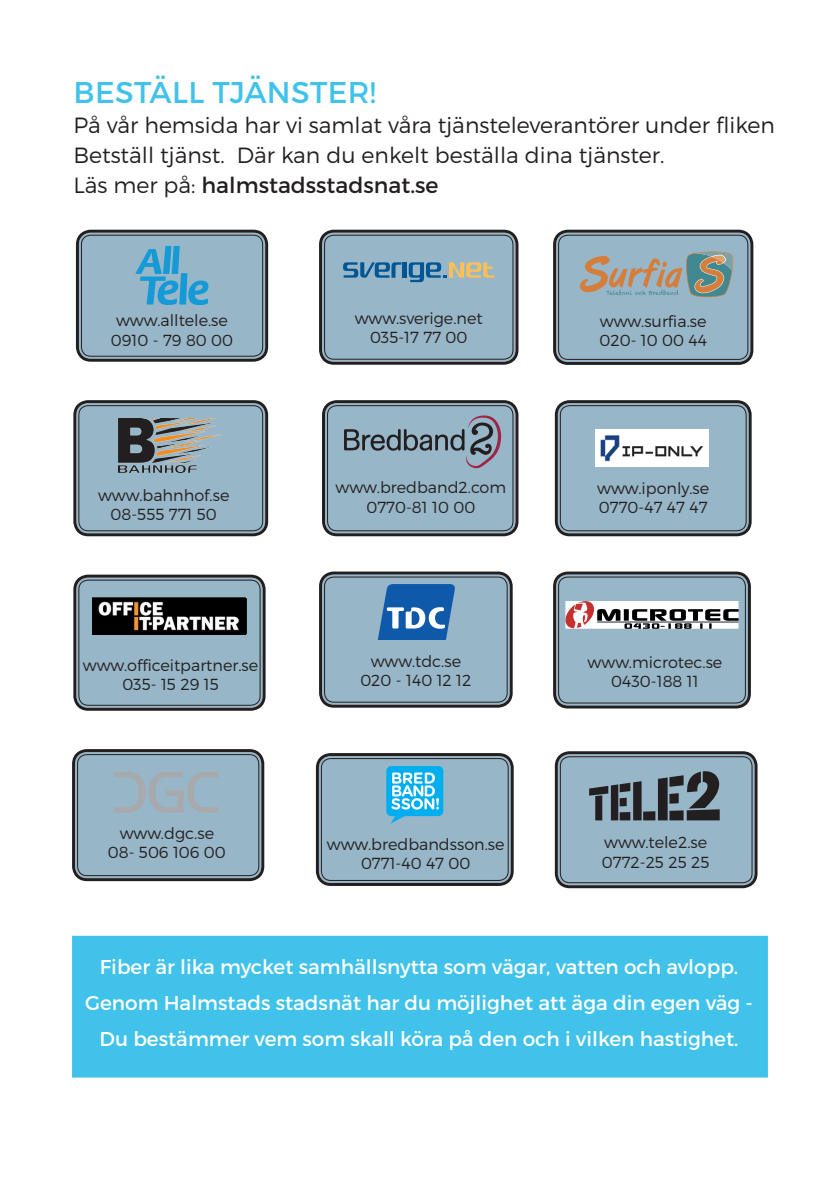
<style>
.page{position:relative;width:840px;height:1191px;background:#fff}
.page>*{position:absolute;margin:0;border:0;box-sizing:border-box;transform-origin:0 0}
.t1{font:30px "Montserrat";letter-spacing:.01em;color:#40c2ea}
.t2{font:300 22px/30px "Montserrat";color:#231f20}
.t3{font:20px/36px "Montserrat";color:#fff;text-align:center}
.t4{font:300 16px/19.2px "Montserrat";color:#231f20;text-align:center}
.s1{font-weight:400}
</style>
<div class="page">
<div style="left:72px;top:935px;width:695px;height:142px;background:#40c2ea"></div>
<div style="left:76px;top:403px;width:189px;height:130px;background:#97b6c7;border-radius:12px"></div>
<div style="left:73px;top:400px;width:195px;height:136px;border:3px solid #231f20;border-radius:13px"></div>
<div style="left:78px;top:405px;width:185px;height:126px;border:1px solid #231f20;border-radius:9px"></div>
<img style="left:118px;top:419px;width:104px;height:53px">
<div style="left:75px;top:752px;width:186px;height:126px;background:#97b6c7;border-radius:12px"></div>
<div style="left:72px;top:749px;width:192px;height:132px;border:3px solid #231f20;border-radius:13px"></div>
<div style="left:77px;top:754px;width:182px;height:122px;border:1px solid #231f20;border-radius:9px"></div>
<svg style="left:114px;top:772px;width:104px;height:40px"></svg>
<div style="left:322px;top:233px;width:193px;height:129px;background:#97b6c7;border-radius:12px"></div>
<div style="left:319px;top:230px;width:199px;height:135px;border:3px solid #231f20;border-radius:13px"></div>
<div style="left:324px;top:235px;width:189px;height:125px;border:1px solid #231f20;border-radius:9px"></div>
<svg style="left:343px;top:262px;width:58px;height:16px"></svg>
<hr style="left:402px;top:262px;width:4px;height:15px;background:#005594">
<svg style="left:408px;top:262px;width:86px;height:20px"></svg>
<div style="left:325px;top:403px;width:190px;height:130px;background:#97b6c7;border-radius:12px"></div>
<div style="left:322px;top:400px;width:196px;height:136px;border:3px solid #231f20;border-radius:13px"></div>
<div style="left:327px;top:405px;width:186px;height:126px;border:1px solid #231f20;border-radius:9px"></div>
<div style="left:555px;top:233px;width:195px;height:129px;background:#97b6c7;border-radius:12px"></div>
<div style="left:552px;top:230px;width:201px;height:135px;border:3px solid #231f20;border-radius:13px"></div>
<div style="left:557px;top:235px;width:191px;height:125px;border:1px solid #231f20;border-radius:9px"></div>
<svg style="left:580px;top:251px;width:152px;height:46px"></svg>
<div style="left:557px;top:403px;width:191px;height:130px;background:#97b6c7;border-radius:12px"></div>
<div style="left:554px;top:400px;width:197px;height:136px;border:3px solid #231f20;border-radius:13px"></div>
<div style="left:559px;top:405px;width:187px;height:126px;border:1px solid #231f20;border-radius:9px"></div>
<img style="left:595px;top:429px;width:112px;height:37px">
<div style="left:322px;top:574px;width:187px;height:130px;background:#97b6c7;border-radius:12px"></div>
<div style="left:319px;top:571px;width:193px;height:136px;border:3px solid #231f20;border-radius:13px"></div>
<div style="left:324px;top:576px;width:183px;height:126px;border:1px solid #231f20;border-radius:9px"></div>
<svg style="left:378px;top:584px;width:76px;height:55px;background:#3f7ab8"></svg>
<div style="left:557px;top:754px;width:197px;height:131px;background:#97b6c7;border-radius:12px"></div>
<div style="left:554px;top:751px;width:203px;height:137px;border:3px solid #231f20;border-radius:13px"></div>
<div style="left:559px;top:756px;width:193px;height:127px;border:1px solid #231f20;border-radius:9px"></div>
<svg style="left:589px;top:781px;width:52px;height:39px"></svg>
<div style="left:642px;top:811px;width:13px;height:9px;background:#231f20"></div>
<svg style="left:658px;top:771px;width:61px;height:49px"></svg>
<div style="left:319px;top:756px;width:191px;height:127px;background:#97b6c7;border-radius:12px"></div>
<div style="left:316px;top:753px;width:197px;height:133px;border:3px solid #231f20;border-radius:13px"></div>
<div style="left:321px;top:758px;width:187px;height:123px;border:1px solid #231f20;border-radius:9px"></div>
<div style="left:76px;top:577px;width:186px;height:131px;background:#97b6c7;border-radius:12px"></div>
<div style="left:73px;top:574px;width:192px;height:137px;border:3px solid #231f20;border-radius:13px"></div>
<div style="left:78px;top:579px;width:182px;height:127px;border:1px solid #231f20;border-radius:9px"></div>
<img style="left:93px;top:597px;width:153px;height:38px">
<div style="left:555px;top:574px;width:192px;height:131px;background:#97b6c7;border-radius:12px"></div>
<div style="left:552px;top:571px;width:198px;height:137px;border:3px solid #231f20;border-radius:13px"></div>
<div style="left:557px;top:576px;width:188px;height:127px;border:1px solid #231f20;border-radius:9px"></div>
<svg style="left:565px;top:601px;width:173px;height:27px;background:#b3a9aa"></svg>
<svg style="left:344px;top:415px;width:157px;height:53px"></svg>
<div style="left:79px;top:233px;width:186px;height:126px;background:#97b6c7;border-radius:12px"></div>
<div style="left:76px;top:230px;width:192px;height:132px;border:3px solid #231f20;border-radius:13px"></div>
<div style="left:81px;top:235px;width:182px;height:122px;border:1px solid #231f20;border-radius:9px"></div>
<svg style="left:135px;top:246px;width:73px;height:59px"></svg>
<svg style="left:386px;top:766px;width:57px;height:57px;background:#52c3ee"></svg>
<h1 class="t1" style="left:73px;top:74px;width:304px">BESTÄLL TJÄNSTER!</h1>
<h2 class="t2" style="left:73px;top:110px;width:702px">På vår hemsida har vi samlat våra tjänsteleverantörer under fliken<br>Betställ tjänst. Där kan du enkelt beställa dina tjänster.<br>Läs mer på: <span class="s1">halmstadsstadsnat.se</span></h2>
<p class="t4" style="left:111px;top:311px;width:124px">www.alltele.se<br>0910 - 79 80 00</p>
<p class="t4" style="left:98px;top:485px;width:133px">www.bahnhof.se<br>08-555 771 50</p>
<p class="t4" style="left:354px;top:308px;width:129px">www.sverige.net<br>035-17 77 00</p>
<p class="t4" style="left:335px;top:478px;width:172px">www.bredband2.com<br>0770-81 10 00</p>
<p class="t4" style="left:599px;top:311px;width:109px;text-align:left">www.surfia.se<br>020- 10 00 44</p>
<p class="t4" style="left:597px;top:478px;width:113px;text-align:left">www.iponly.se<br>0770-47 47 47</p>
<p class="t4" style="left:360px;top:651px;width:113px">www.tdc.se<br>020 - 140 12 12</p>
<p class="t4" style="left:83px;top:655px;width:177px">www.officeitpartner.se<br>035- 15 29 15</p>
<p class="t4" style="left:587px;top:652px;width:136px">www.microtec.se<br>0430-188 11</p>
<p class="t4" style="left:108px;top:823px;width:119px">www.dgc.se<br>08- 506 106 00</p>
<p class="t4" style="left:326px;top:834px;width:179px">www.bredbandsson.se<br>0771-40 47 00</p>
<p class="t4" style="left:601px;top:832px;width:109px;text-align:left">www.tele2.se<br>0772-25 25 25</p>
<p class="t3" style="left:85px;top:949px;width:669px">Fiber är lika mycket samhällsnytta som vägar, vatten och avlopp.<br>Genom Halmstads stadsnät har du möjlighet att äga din egen väg -<br>Du bestämmer vem som skall köra på den och i vilken hastighet.</p>
</div>
